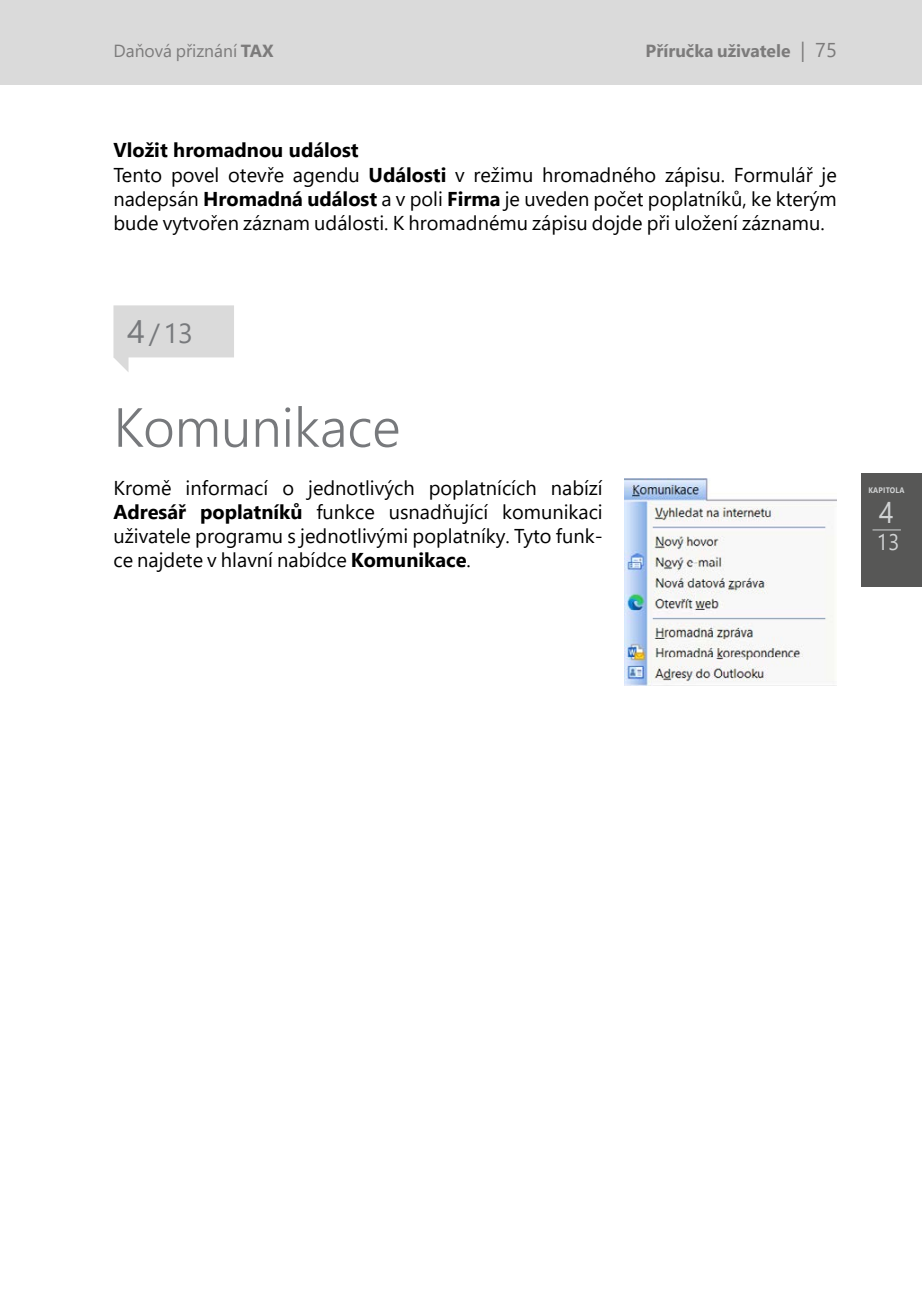
<style>
.page{position:relative;width:922px;height:1312px;background:#fff}
.page>*{position:absolute;margin:0;border:0;box-sizing:border-box;transform-origin:0 0}
.t1{font:300 55px "Segoe UI";color:#77797c}
.t2{font:30px "Segoe UI";color:#d1d3d4;scale:.9 1}
.t3{font:27.5px "Segoe UI";color:#77797c}
.t4{font:22.5px "Segoe UI";color:#d1d3d4;scale:.9 1}
.t5{font:20px/24px "Segoe UI";color:#000}
.t6{font:700 17.5px "Segoe UI";color:#7c7b7b}
.t7{font:17.5px "Segoe UI";color:#7c7b7b}
.t8{font:700 8px "Segoe UI";letter-spacing:.03em;color:#d1d3d4;scale:.9 1}
.s1{font-weight:700}
.s2{font-weight:400;font-size:20px}
.s3{font-size:32.5px}
</style>
<div class="page">
<div style="left:0;top:0;width:921px;height:85px;background:#dadada"></div>
<div style="left:113px;top:305px;width:121px;height:52px;background:#dadada"></div>
<svg style="left:113px;top:342px;width:15px;height:30px"></svg>
<img style="left:624px;top:478px;width:212px;height:207px">
<div style="left:861px;top:473px;width:60px;height:114px;background:#575756"></div>
<svg style="left:872px;top:529px;width:28px;height:1px"></svg>
<p class="t7" style="left:113px;top:34px;width:162px">Daňová přiznání <span class="s1">TAX</span></p>
<p class="t6" style="left:645px;top:34px;width:193px">Příručka uživatele <span class="s2">| 75</span></p>
<p class="t5" style="left:113px;top:136px;width:724px"><span class="s1">Vložit hromadnou událost<br></span>Tento povel otevře agendu <span class="s1">Události</span> v režimu hromadného zápisu. Formulář je nadepsán <span class="s1">Hromadná událost</span> a v poli <span class="s1">Firma</span> je uveden počet poplatníků, ke kterým bude vytvořen záznam události. K hromadnému zápisu dojde při uložení záznamu.</p>
<h3 class="t3" style="left:128px;top:307px;width:67px"><span class="s3">4</span> / 13</h3>
<h1 class="t1" style="left:113px;top:375px;width:288px">Komunikace</h1>
<p class="t5" style="left:113px;top:474px;width:490px;text-align:justify">Kromě informací o jednotlivých poplatnících nabízí <span class="s1">Adresář poplatníků</span> funkce usnadňující komunikaci uživatele programu s jednotlivými poplatníky. Tyto funk&shy;ce najdete v hlavní nabídce <span class="s1">Komunikace</span>.</p>
<p class="t8" style="left:868px;top:482px;width:42px">KAPITOLA</p>
<h2 class="t2" style="left:879px;top:484px;width:18px">4</h2>
<p class="t4" style="left:876px;top:521px;width:26px">13</p>
</div>
